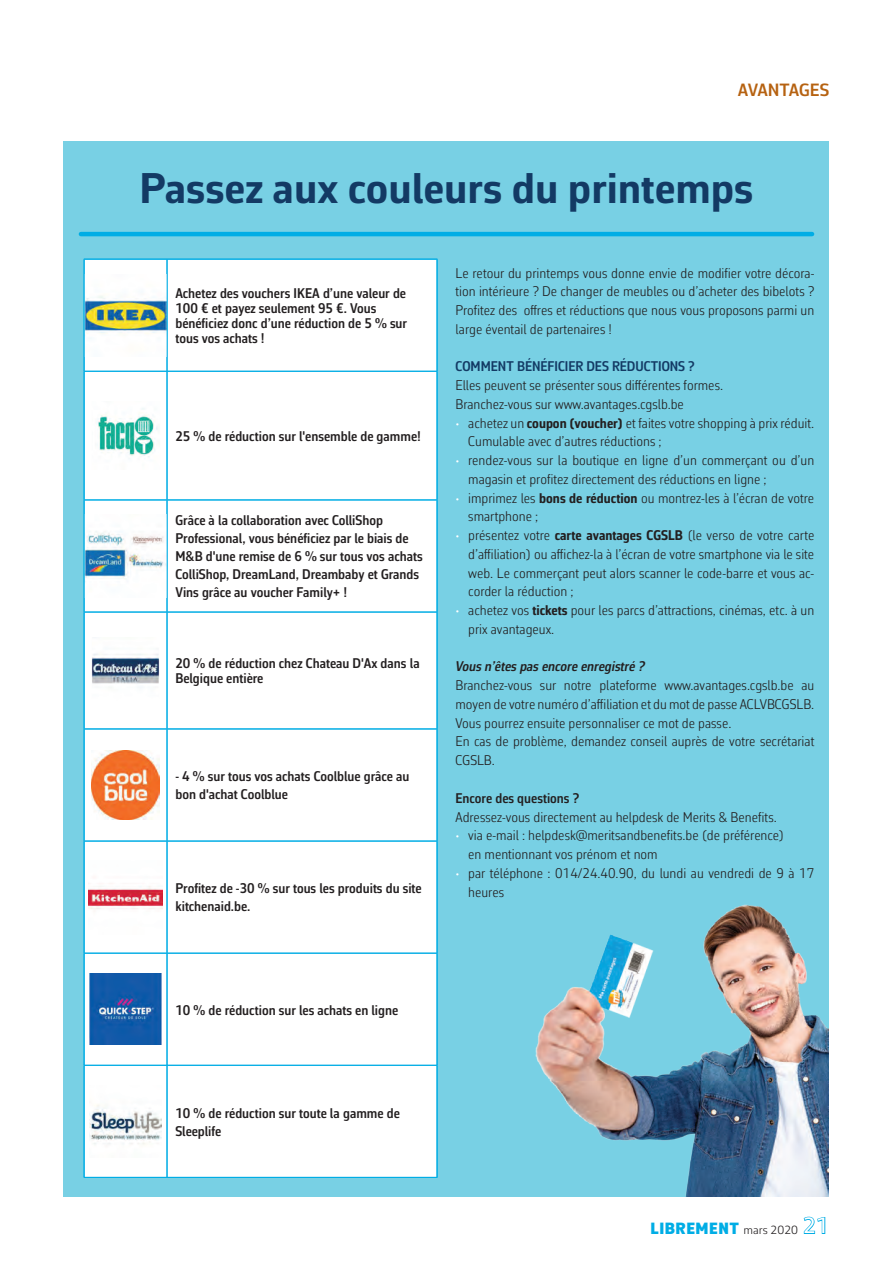
<style>
.page{position:relative;width:893px;height:1263px;background:#fff}
.page>*{position:absolute;margin:0;border:0;box-sizing:border-box;transform-origin:0 0}
.t1{font:700 43.5px "Corbeau Pro";color:#133a64}
.t2{font:600 18px "Corbeau Pro";letter-spacing:-.005em;color:#b66211}
.t3{font:900 16.5px "Corbeau Pro";letter-spacing:.03em;color:#00ade5}
.t4{font:300 14.25px/18.8px "Corbeau Con Pro";color:#231f20}
.t5{font:600 14.25px/18px "Corbeau Con Pro";color:#231f20}
.t6{font:600 14.25px "Corbeau Con Pro";color:#133a64}
.t7{font:italic 600 14.25px "Corbeau Con Pro";color:#231f20}
.s1{color:#fff}
.s2{font-weight:700}
.s3{font-weight:300;font-size:12px;color:#231f20}
.s4{font-weight:400;font-size:22.5px}
</style>
<div class="page">
<div style="left:64px;top:141px;width:765px;height:1055px;background:#78d0e4"></div>
<hr style="left:81px;top:232px;width:731px;height:4px;background:#00ade5">
<div style="left:85px;top:260px;width:352px;height:917px;background:#fff"></div>
<img style="left:85px;top:274px;width:82px;height:82px">
<img style="left:85px;top:402px;width:82px;height:67px">
<img style="left:85px;top:515px;width:82px;height:82px">
<img style="left:85px;top:637px;width:82px;height:66px">
<img style="left:91px;top:751px;width:69px;height:68px">
<img style="left:88px;top:860px;width:74px;height:74px">
<img style="left:85px;top:974px;width:82px;height:71px">
<img style="left:89px;top:1085px;width:73px;height:72px">
<hr style="left:84px;top:259px;width:83px;height:1px;background:#00ade5">
<hr style="left:84px;top:259px;width:1px;height:112px;background:#00ade5">
<hr style="left:167px;top:259px;width:270px;height:1px;background:#00ade5">
<hr style="left:167px;top:259px;width:1px;height:112px;background:#00ade5">
<hr style="left:437px;top:259px;width:1px;height:112px;background:#00ade5">
<hr style="left:84px;top:371px;width:83px;height:1px;background:#00ade5">
<hr style="left:84px;top:372px;width:1px;height:128px;background:#00ade5">
<hr style="left:167px;top:371px;width:270px;height:1px;background:#00ade5">
<hr style="left:167px;top:372px;width:1px;height:128px;background:#00ade5">
<hr style="left:437px;top:372px;width:1px;height:128px;background:#00ade5">
<hr style="left:84px;top:500px;width:83px;height:1px;background:#00ade5">
<hr style="left:84px;top:500px;width:1px;height:112px;background:#00ade5">
<hr style="left:167px;top:500px;width:270px;height:1px;background:#00ade5">
<hr style="left:167px;top:500px;width:1px;height:112px;background:#00ade5">
<hr style="left:437px;top:500px;width:1px;height:112px;background:#00ade5">
<hr style="left:84px;top:612px;width:83px;height:1px;background:#00ade5">
<hr style="left:84px;top:612px;width:1px;height:117px;background:#00ade5">
<hr style="left:167px;top:612px;width:270px;height:1px;background:#00ade5">
<hr style="left:167px;top:612px;width:1px;height:117px;background:#00ade5">
<hr style="left:437px;top:612px;width:1px;height:117px;background:#00ade5">
<hr style="left:84px;top:729px;width:83px;height:1px;background:#00ade5">
<hr style="left:84px;top:729px;width:1px;height:112px;background:#00ade5">
<hr style="left:167px;top:729px;width:270px;height:1px;background:#00ade5">
<hr style="left:167px;top:729px;width:1px;height:112px;background:#00ade5">
<hr style="left:437px;top:729px;width:1px;height:112px;background:#00ade5">
<hr style="left:84px;top:841px;width:83px;height:1px;background:#00ade5">
<hr style="left:84px;top:841px;width:1px;height:112px;background:#00ade5">
<hr style="left:167px;top:841px;width:270px;height:1px;background:#00ade5">
<hr style="left:167px;top:841px;width:1px;height:112px;background:#00ade5">
<hr style="left:437px;top:841px;width:1px;height:112px;background:#00ade5">
<hr style="left:84px;top:953px;width:83px;height:1px;background:#00ade5">
<hr style="left:84px;top:953px;width:1px;height:112px;background:#00ade5">
<hr style="left:167px;top:953px;width:270px;height:1px;background:#00ade5">
<hr style="left:167px;top:953px;width:1px;height:112px;background:#00ade5">
<hr style="left:437px;top:953px;width:1px;height:112px;background:#00ade5">
<hr style="left:84px;top:1065px;width:83px;height:1px;background:#00ade5">
<hr style="left:84px;top:1065px;width:1px;height:112px;background:#00ade5">
<hr style="left:167px;top:1065px;width:270px;height:1px;background:#00ade5">
<hr style="left:167px;top:1065px;width:1px;height:112px;background:#00ade5">
<hr style="left:437px;top:1065px;width:1px;height:112px;background:#00ade5">
<hr style="left:84px;top:1177px;width:83px;height:1px;background:#00ade5">
<hr style="left:167px;top:1177px;width:270px;height:1px;background:#00ade5">
<img style="left:535px;top:904px;width:294px;height:292px">
<p class="t2" style="left:738px;top:78px;width:93px">AVANTAGES</p>
<h1 class="t1" style="left:140px;top:159px;width:615px">Passez aux couleurs du printemps</h1>
<p class="t5" style="left:175px;top:286px;width:233px;line-height:14.9px">Achetez des vouchers IKEA d’une valeur de 100 € et payez seulement 95 €. Vous bénéficiez donc d’une réduction de 5 % sur tous vos achats !</p>
<p class="t5" style="left:175px;top:427px;width:247px">25 % de réduction sur l'ensemble de gamme!</p>
<p class="t5" style="left:175px;top:511px;width:249px">Grâce à la collaboration avec ColliShop Professional, vous bénéficiez par le biais de M&amp;B d'une remise de 6 % sur tous vos achats ColliShop, DreamLand, Dreambaby et Grands Vins grâce au voucher Family+ !</p>
<p class="t5" style="left:175px;top:656px;width:246px;line-height:14.9px">20 % de réduction chez Chateau D'Ax dans la<br>Belgique entière</p>
<p class="t5" style="left:175px;top:767px;width:235px">- 4 % sur tous vos achats Coolblue grâce au bon d'achat Coolblue</p>
<p class="t5" style="left:175px;top:879px;width:248px">Profitez de -30 % sur tous les produits du site kitchenaid.be.</p>
<p class="t4" style="left:455px;top:263px;width:360px;text-align:justify">Le retour du printemps vous donne envie de modifier votre décora&shy;tion intérieure ? De changer de meubles ou d’acheter des bibelots ?<br>Profitez des offres et réductions que nous vous proposons parmi un large éventail de partenaires !</p>
<p class="t6" style="left:455px;top:357px;width:241px">COMMENT BÉNÉFICIER DES RÉDUCTIONS ?</p>
<p class="t4" style="left:455px;top:376px;width:269px">Elles peuvent se présenter sous différentes formes.<br>Branchez-vous sur www.avantages.cgslb.be</p>
<p class="t4" style="left:468px;top:413px;width:348px;text-indent:-13px"><span class="s1">•</span> achetez un <span class="s2">coupon (voucher)</span> et faites votre shopping à prix réduit.<br>Cumulable avec d’autres réductions ;</p>
<p class="t4" style="left:468px;top:451px;width:348px;text-indent:-13px"><span class="s1">•</span> rendez-vous sur la boutique en ligne d’un commerçant ou d’un magasin et profitez directement des réductions en ligne ;</p>
<p class="t4" style="left:468px;top:488px;width:348px;text-indent:-13px"><span class="s1">•</span> imprimez les <span class="s2">bons de réduction</span> ou montrez-les à l’écran de votre smartphone ;</p>
<p class="t4" style="left:468px;top:526px;width:348px;text-align:justify;text-indent:-13px"><span class="s1">•</span> présentez votre <span class="s2">carte avantages CGSLB</span> (le verso de votre carte d’affiliation) ou affichez-la à l’écran de votre smartphone via le site web. Le commerçant peut alors scanner le code-barre et vous ac&shy;corder la réduction ;</p>
<p class="t4" style="left:468px;top:601px;width:348px;text-indent:-13px"><span class="s1">•</span> achetez vos <span class="s2">tickets</span> pour les parcs d’attractions, cinémas, etc. à un prix avantageux.</p>
<p class="t7" style="left:455px;top:657px;width:191px">Vous n’êtes pas encore enregistré ?</p>
<p class="t4" style="left:455px;top:676px;width:360px">Branchez-vous sur notre plateforme www.avantages.cgslb.be au moyen de votre numéro d’affiliation et du mot de passe ACLVBCGSLB.<br>Vous pourrez ensuite personnaliser ce mot de passe.<br>En cas de problème, demandez conseil auprès de votre secrétariat CGSLB.</p>
<p class="t5" style="left:455px;top:789px;width:125px">Encore des questions ?</p>
<p class="t4" style="left:455px;top:807px;width:323px">Adressez-vous directement au helpdesk de Merits &amp; Benefits.</p>
<p class="t4" style="left:468px;top:826px;width:318px;text-indent:-13px"><span class="s1">•</span> via e-mail : helpdesk@meritsandbenefits.be (de préférence) en mentionnant vos prénom et nom</p>
<p class="t4" style="left:468px;top:863px;width:348px;text-indent:-13px"><span class="s1">•</span> par téléphone : 014/24.40.90, du lundi au vendredi de 9 à 17 heures</p>
<p class="t5" style="left:175px;top:1000px;width:224px">10 % de réduction sur les achats en ligne</p>
<p class="t5" style="left:175px;top:1104px;width:226px">10 % de réduction sur toute la gamme de<br>Sleeplife</p>
<p class="t3" style="left:651px;top:1217px;width:180px">LIBREMENT <span class="s3">mars 2020</span> <span class="s4">21</span></p>
</div>
